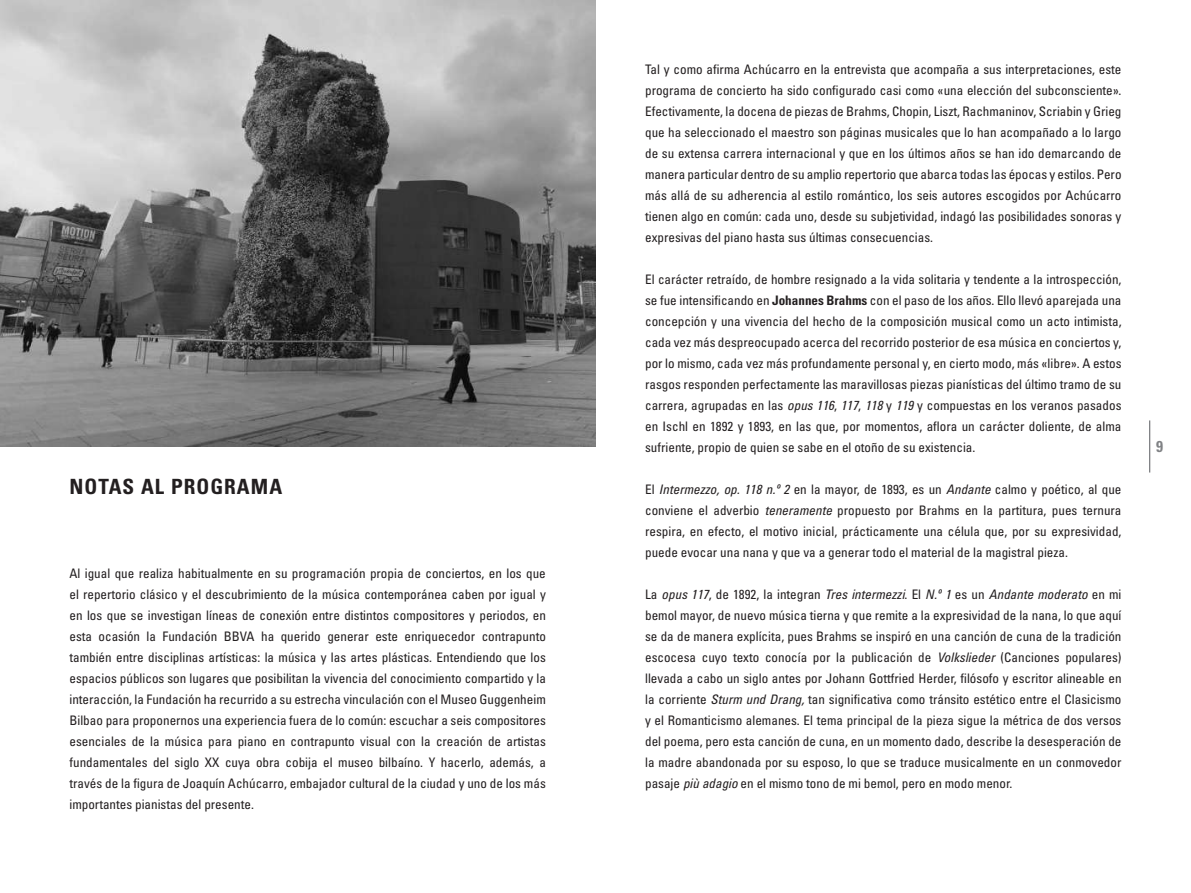
<style>
.page{position:relative;width:1191px;height:893px;background:#fff}
.page>*{position:absolute;margin:0;border:0;box-sizing:border-box;transform-origin:0 0}
.t1{font:700 condensed 21px "Univers LT Pro";letter-spacing:.05em;color:#231f20}
.t2{font:700 condensed 15.75px "Univers LT Pro";color:#808285}
.t3{font:condensed 13.12px/21px "Univers LT Pro";color:#231f20;text-align:justify}
.s1{font-weight:700}
.s2{font-style:italic}
</style>
<div class="page">
<hr style="left:1149px;top:420px;width:1px;height:52px;background:#808285">
<img style="left:0;top:0;width:595px;height:446px">
<h1 class="t1" style="left:69px;top:474px;width:214px">NOTAS AL PROGRAMA</h1>
<p class="t3" style="left:69px;top:563px;width:478px">Al igual que realiza habitualmente en su programación propia de conciertos, en los que el repertorio clásico y el descubrimiento de la música contemporánea caben por igual y en los que se investigan líneas de conexión entre distintos compositores y periodos, en esta ocasión la Fundación BBVA ha querido generar este enriquecedor contrapunto también entre disciplinas artísticas: la música y las artes plásticas. Entendiendo que los espacios públicos son lugares que posibilitan la vivencia del conocimiento compartido y la interacción, la Fundación ha recurrido a su estrecha vinculación con el Museo Guggenheim Bilbao para proponernos una experiencia fuera de lo común: escuchar a seis compositores esenciales de la música para piano en contrapunto visual con la creación de artistas fundamentales del siglo XX cuya obra cobija el museo bilbaíno. Y hacerlo, además, a través de la figura de Joaquín Achúcarro, embajador cultural de la ciudad y uno de los más importantes pianistas del presente.</p>
<p class="t3" style="left:645px;top:59px;width:478px">Tal y como afirma Achúcarro en la entrevista que acompaña a sus interpretaciones, este programa de concierto ha sido configurado casi como «una elección del subconsciente».<br>Efectivamente, la docena de piezas de Brahms, Chopin, Liszt, Rachmaninov, Scriabin y Grieg que ha seleccionado el maestro son páginas musicales que lo han acompañado a lo largo de su extensa carrera internacional y que en los últimos años se han ido demarcando de manera particular dentro de su amplio repertorio que abarca todas las épocas y estilos. Pero más allá de su adherencia al estilo romántico, los seis autores escogidos por Achúcarro tienen algo en común: cada uno, desde su subjetividad, indagó las posibilidades sonoras y expresivas del piano hasta sus últimas consecuencias.</p>
<p class="t3" style="left:645px;top:269px;width:478px">El carácter retraído, de hombre resignado a la vida solitaria y tendente a la introspección, se fue intensificando en <span class="s1">Johannes Brahms</span> con el paso de los años. Ello llevó aparejada una concepción y una vivencia del hecho de la composición musical como un acto intimista, cada vez más despreocupado acerca del recorrido posterior de esa música en conciertos y, por lo mismo, cada vez más profundamente personal y, en cierto modo, más «libre». A estos rasgos responden perfectamente las maravillosas piezas pianísticas del último tramo de su carrera, agrupadas en las <span class="s2">opus 116</span>, <span class="s2">117</span>, <span class="s2">118</span> y <span class="s2">119</span> y compuestas en los veranos pasados en Ischl en 1892 y 1893, en las que, por momentos, aflora un carácter doliente, de alma sufriente, propio de quien se sabe en el otoño de su existencia.</p>
<p class="t3" style="left:645px;top:479px;width:478px">El <span class="s2">Intermezzo, op. 118 n.º 2</span> en la mayor, de 1893, es un <span class="s2">Andante</span> calmo y poético, al que conviene el adverbio <span class="s2">teneramente</span> propuesto por Brahms en la partitura, pues ternura respira, en efecto, el motivo inicial, prácticamente una célula que, por su expresividad, puede evocar una nana y que va a generar todo el material de la magistral pieza.</p>
<p class="t3" style="left:645px;top:584px;width:478px">La <span class="s2">opus 117</span>, de 1892, la integran <span class="s2">Tres intermezzi</span>. El <span class="s2">N.º 1</span> es un <span class="s2">Andante moderato</span> en mi bemol mayor, de nuevo música tierna y que remite a la expresividad de la nana, lo que aquí se da de manera explícita, pues Brahms se inspiró en una canción de cuna de la tradición escocesa cuyo texto conocía por la publicación de <span class="s2">Volkslieder</span> (Canciones populares) llevada a cabo un siglo antes por Johann Gottfried Herder, filósofo y escritor alineable en la corriente <span class="s2">Sturm und Drang,</span> tan significativa como tránsito estético entre el Clasicismo y el Romanticismo alemanes. El tema principal de la pieza sigue la métrica de dos versos del poema, pero esta canción de cuna, en un momento dado, describe la desesperación de la madre abandonada por su esposo, lo que se traduce musicalmente en un conmovedor pasaje <span class="s2">più adagio</span> en el mismo tono de mi bemol, pero en modo menor.</p>
<p class="t2" style="left:1156px;top:437px;width:8px">9</p>
</div>
